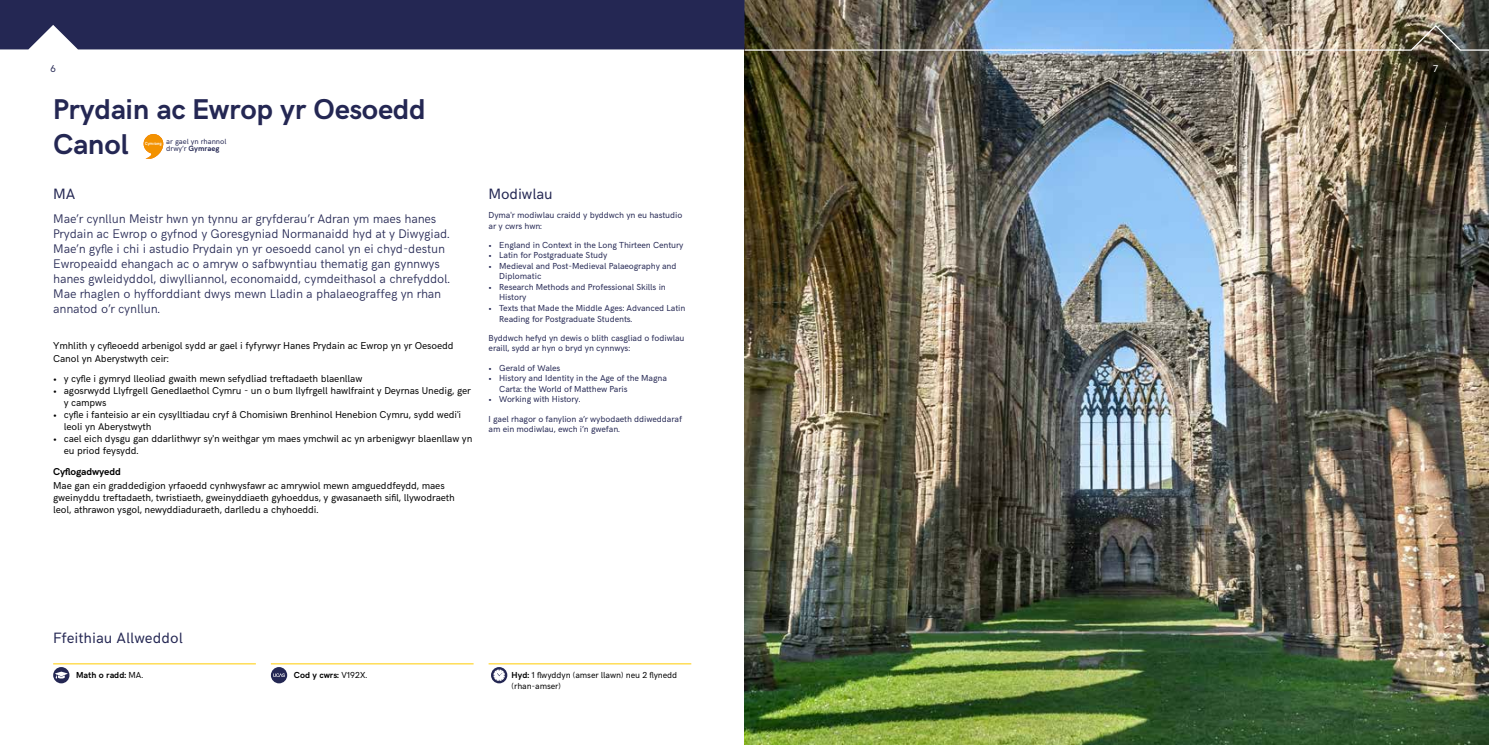
<style>
.page{position:relative;width:1489px;height:745px;background:#fff}
.page>*{position:absolute;margin:0;border:0;box-sizing:border-box;transform-origin:0 0}
.t1{font:700 28.75px/34.5px "HK Grotesk";letter-spacing:-.01em;color:#242753}
.t2{font:15px "HK Grotesk";color:#242753}
.t3{font:300 12.5px/15px "HK Grotesk";letter-spacing:-.01em;color:#242753}
.t4{font:10px/12px "HK Grotesk";letter-spacing:-.01em;color:#000}
.t5{font:700 10px "HK Grotesk";letter-spacing:-.01em;color:#000}
.t6{font:10px "HK Grotesk";color:#242753}
.t7{font:10px "HK Grotesk";color:#fff}
.t8{font:8.75px/10.5px "HK Grotesk";letter-spacing:-.01em;color:#242753}
.t9{font:8.75px/10.5px "HK Grotesk";letter-spacing:-.01em;color:#000}
.t10{font:700 8.75px "HK Grotesk";color:#000}
.t11{font:7.5px/7.5px "HK Grotesk";color:#242753}
.t12{font:700 4.38px "DIN Alternate";color:#fff}
.s1{font-weight:700}
.s2{font-weight:400}
</style>
<div class="page">
<img style="left:744px;top:52px;width:744px;height:692px">
<svg style="left:144px;top:134px;width:20px;height:25px"></svg>
<hr style="left:53px;top:663px;width:203px;height:1px;background:#fc0">
<svg style="left:53px;top:667px;width:16px;height:16px"></svg>
<hr style="left:271px;top:663px;width:202px;height:1px;background:#fc0">
<svg style="left:271px;top:667px;width:16px;height:16px"></svg>
<hr style="left:488px;top:663px;width:203px;height:1px;background:#fc0">
<svg style="left:491px;top:667px;width:16px;height:16px"></svg>
<img style="left:0;top:0;width:1488px;height:52px">
<p class="t6" style="left:50px;top:61px;width:7px">6</p>
<p class="t7" style="left:1433px;top:61px;width:6px">7</p>
<h1 class="t1" style="left:53px;top:90px;width:374px">Prydain ac Ewrop yr Oesoedd<br>Canol</h1>
<p class="t11" style="left:166px;top:137px;width:62px">ar gael yn rhannol drwy’r <span class="s1">Gymraeg</span></p>
<p class="t12" style="left:145px;top:140px;width:18px">Cymraeg</p>
<h2 class="t2" style="left:53px;top:182px;width:24px">MA</h2>
<p class="t3" style="left:53px;top:209px;width:398px">Mae’r cynllun Meistr hwn yn tynnu ar gryfderau’r Adran ym maes hanes Prydain ac Ewrop o gyfnod y Goresgyniad Normanaidd hyd at y Diwygiad.<br>Mae’n gyfle i chi i astudio Prydain yn yr oesoedd canol yn ei chyd-destun Ewropeaidd ehangach ac o amryw o safbwyntiau thematig gan gynnwys hanes gwleidyddol, diwylliannol, economaidd, cymdeithasol a chrefyddol.<br>Mae rhaglen o hyfforddiant dwys mewn Lladin a phalaeograffeg yn rhan annatod o’r cynllun.</p>
<p class="t4" style="left:53px;top:339px;width:402px">Ymhlith y cyfleoedd arbenigol sydd ar gael i fyfyrwyr Hanes Prydain ac Ewrop yn yr Oesoedd<br>Canol yn Aberystwyth ceir:</p>
<p class="t4" style="left:53px;top:372px;width:311px">• y cyfle i gymryd lleoliad gwaith mewn sefydliad treftadaeth blaenllaw</p>
<p class="t4" style="left:64px;top:384px;width:408px;text-indent:-11px">• agosrwydd Llyfrgell Genedlaethol Cymru - un o bum llyfrgell hawlfraint y Deyrnas Unedig, ger y campws</p>
<p class="t4" style="left:64px;top:408px;width:399px;text-indent:-11px">• cyfle i fanteisio ar ein cysylltiadau cryf â Chomisiwn Brenhinol Henebion Cymru, sydd wedi'i leoli yn Aberystwyth</p>
<p class="t4" style="left:64px;top:432px;width:410px;text-indent:-11px">• cael eich dysgu gan ddarlithwyr sy'n weithgar ym maes ymchwil ac yn arbenigwyr blaenllaw yn eu priod feysydd.</p>
<p class="t5" style="left:53px;top:464px;width:69px">Cyflogadwyedd</p>
<p class="t4" style="left:53px;top:478px;width:403px">Mae gan ein graddedigion yrfaoedd cynhwysfawr ac amrywiol mewn amgueddfeydd, maes gweinyddu treftadaeth, twristiaeth, gweinyddiaeth gyhoeddus, y gwasanaeth sifil, llywodraeth leol, athrawon ysgol, newyddiaduraeth, darlledu a chyhoeddi.</p>
<h2 class="t2" style="left:488px;top:182px;width:66px">Modiwlau</h2>
<p class="t8" style="left:488px;top:209px;width:195px">Dyma'r modiwlau craidd y byddwch yn eu hastudio ar y cwrs hwn:</p>
<p class="t8" style="left:488px;top:239px;width:196px">• England in Context in the Long Thirteen Century</p>
<p class="t8" style="left:488px;top:249px;width:120px">• Latin for Postgraduate Study</p>
<p class="t8" style="left:499px;top:260px;width:179px;text-indent:-11px">• Medieval and Post-Medieval Palaeography and<br>Diplomatic</p>
<p class="t8" style="left:499px;top:281px;width:168px;text-indent:-11px">• Research Methods and Professional Skills in<br>History</p>
<p class="t8" style="left:499px;top:302px;width:188px;text-indent:-11px">• Texts that Made the Middle Ages: Advanced Latin<br>Reading for Postgraduate Students.</p>
<p class="t8" style="left:488px;top:332px;width:197px">Byddwch hefyd yn dewis o blith casgliad o fodiwlau eraill, sydd ar hyn o bryd yn cynnwys:</p>
<p class="t8" style="left:488px;top:361px;width:73px">• Gerald of Wales</p>
<p class="t8" style="left:499px;top:372px;width:169px;text-indent:-11px">• History and Identity in the Age of the Magna<br>Carta: the World of Matthew Paris</p>
<p class="t8" style="left:488px;top:393px;width:93px">• Working with History.</p>
<p class="t8" style="left:488px;top:412px;width:195px">I gael rhagor o fanylion a’r wybodaeth ddiweddaraf am ein modiwlau, ewch i’n gwefan.</p>
<h2 class="t2" style="left:53px;top:626px;width:131px">Ffeithiau Allweddol</h2>
<p class="t10" style="left:76px;top:668px;width:69px">Math o radd: <span class="s2">MA.</span></p>
<p class="t10" style="left:294px;top:668px;width:75px">Cod y cwrs: <span class="s2">V192X.</span></p>
<p class="t9" style="left:511px;top:669px;width:167px"><span class="s1">Hyd:</span> 1 flwyddyn (amser llawn) neu 2 flynedd (rhan-amser)</p>
</div>
